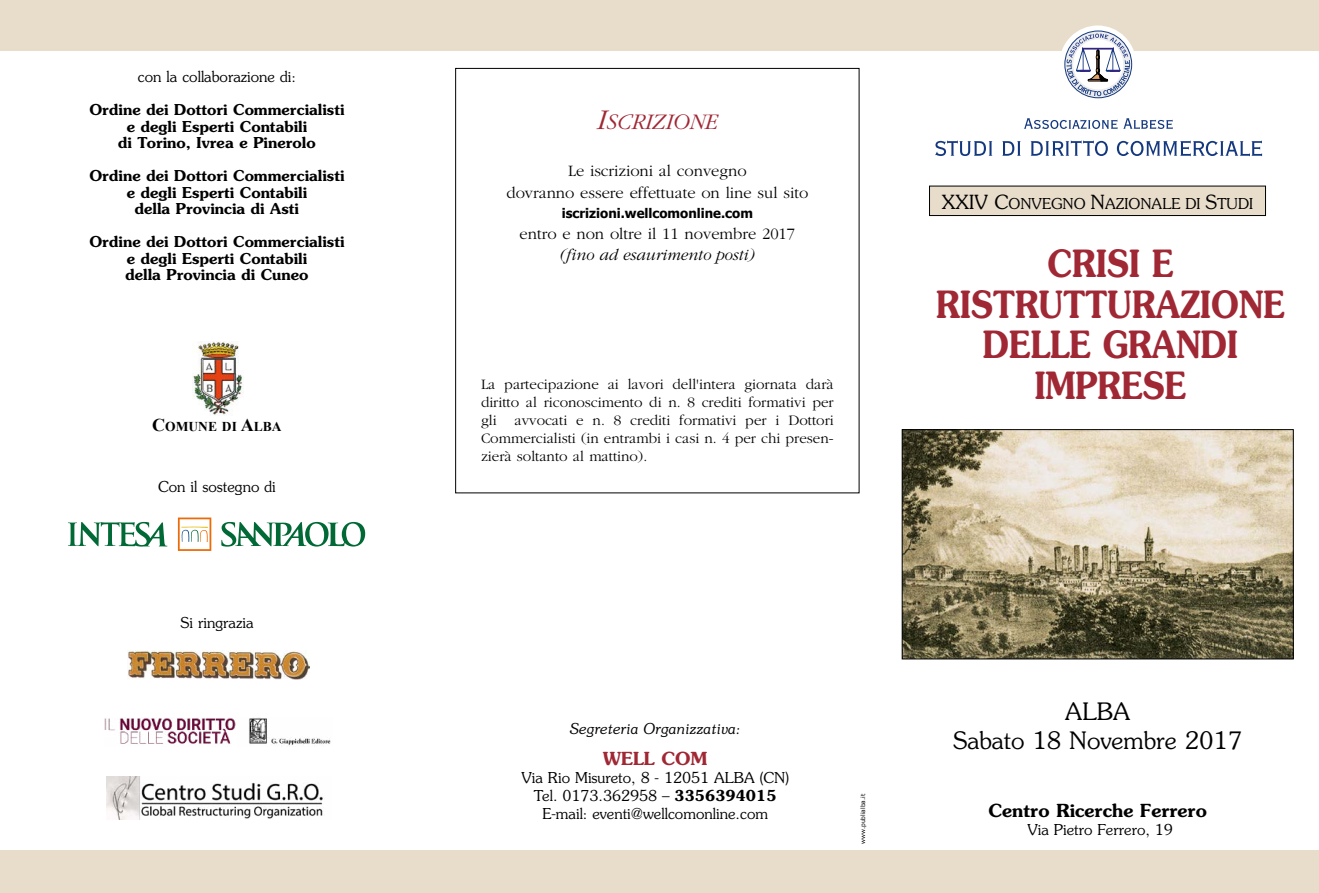
<style>
.page{position:relative;width:1319px;height:893px;background:#fff}
.page>*{position:absolute;margin:0;border:0;box-sizing:border-box;transform-origin:0 0}
.t1{font:600 37.5px/40.5px "Souvenir";color:#a02734;text-align:center;scale:.86 1}
.t2{font:300 24px/28.8px "Souvenir";color:#000;text-align:center}
.t3{font:italic 300 23.1px "Garamond";color:#a02734}
.t4{font:600 18px "Souvenir";color:#000}
.t5{font:600 18px "Souvenir";color:#a02734}
.t6{font:300 16.5px/21.5px "Garamond";color:#000;text-align:center}
.t7{font:italic 300 16.5px "Garamond";color:#000}
.t8{font:600 15px/16.5px "Souvenir";color:#000;text-align:center}
.t9{font:300 15px/18px "Garamond";color:#000;text-align:justify}
.t10{font:300 15px/18px "Souvenir";color:#000;text-align:center}
.t11{font:italic 300 15px "Souvenir";color:#000}
.t12{font:700 13.5px "Times New Roman";color:#000}
.t13{font:700 13.2px "Tahoma";color:#000}
.t14{font:6px "Verdana";color:#000}
.s1{font-size:18px}
.s2{font-size:29.7px}
.s3{font-size:19.5px}
.s4{font-weight:600}
</style>
<div class="page">
<svg style="left:221px;top:522px;width:144px;height:25px"></svg>
<svg style="left:68px;top:522px;width:99px;height:25px"></svg>
<svg style="left:178px;top:517px;width:33px;height:34px"></svg>
<img style="left:192px;top:341px;width:51px;height:74px">
<div style="left:0;top:850px;width:1318px;height:43px;background:#e8ddcb"></div>
<svg style="left:935px;top:140px;width:57px;height:16px"></svg>
<svg style="left:1002px;top:141px;width:18px;height:15px"></svg>
<svg style="left:1030px;top:140px;width:77px;height:16px"></svg>
<svg style="left:1116px;top:141px;width:145px;height:15px"></svg>
<div style="left:1064px;top:31px;width:67px;height:67px;border:1px solid #14387f;border-radius:50%"></div>
<svg style="left:1066px;top:51px;width:63px;height:45px"></svg>
<svg style="left:1024px;top:118px;width:93px;height:11px"></svg>
<svg style="left:1123px;top:118px;width:49px;height:11px"></svg>
<div style="left:0;top:0;width:1318px;height:51px;background:#e8ddcb"></div>
<img style="left:903px;top:431px;width:388px;height:226px">
<div style="left:901px;top:429px;width:392px;height:230px;border:1px solid #000"></div>
<div style="left:929px;top:186px;width:336px;height:30px;background:#e8ddcb"></div>
<div style="left:929px;top:186px;width:336px;height:30px;border:1px solid #000"></div>
<img style="left:128px;top:650px;width:182px;height:29px">
<img style="left:106px;top:776px;width:217px;height:44px">
<img style="left:105px;top:717px;width:226px;height:28px">
<p class="t10" style="left:138px;top:68px;width:159px">con la collaborazione di:</p>
<p class="t8" style="left:89px;top:102px;width:257px">Ordine dei Dottori Commercialisti e degli Esperti Contabili<br>di Torino, Ivrea e Pinerolo</p>
<p class="t8" style="left:89px;top:168px;width:257px">Ordine dei Dottori Commercialisti e degli Esperti Contabili<br>della Provincia di Asti</p>
<p class="t8" style="left:89px;top:234px;width:257px">Ordine dei Dottori Commercialisti e degli Esperti Contabili<br>della Provincia di Cuneo</p>
<p class="t12" style="left:152px;top:417px;width:131px"><span class="s1">C</span>OMUNE DI <span class="s1">A</span>LBA</p>
<p class="t10" style="left:158px;top:477px;width:119px">Con il sostegno di</p>
<p class="t10" style="left:180px;top:613px;width:75px">Si ringrazia</p>
<h3 class="t3" style="left:597px;top:110px;width:122px"><span class="s2">I</span>SCRIZIONE</h3>
<p class="t6" style="left:506px;top:161px;width:303px">Le iscrizioni al convegno<br>dovranno essere effettuate on line sul sito</p>
<p class="t13" style="left:561px;top:203px;width:193px">iscrizioni.wellcomonline.com</p>
<p class="t6" style="left:519px;top:223px;width:277px">entro e non oltre il 11 novembre 2017</p>
<p class="t7" style="left:560px;top:247px;width:196px">(fino ad esaurimento posti)</p>
<p class="t9" style="left:481px;top:376px;width:354px">La partecipazione ai lavori dell'intera giornata darà diritto al riconoscimento di n. 8 crediti formativi per gli avvocati e n. 8 crediti formativi per i Dottori Commercialisti (in entrambi i casi n. 4 per chi presen&shy;zierà soltanto al mattino).</p>
<p class="t10" style="left:941px;top:194px;width:312px"><span class="s3">XXIV C</span>ONVEGNO <span class="s3">N</span>AZIONALE DI <span class="s3">S</span>TUDI</p>
<h1 class="t1" style="left:935px;top:244px;width:407px">CRISI E<br>RISTRUTTURAZIONE<br>DELLE GRANDI<br>IMPRESE</h1>
<p class="t11" style="left:570px;top:720px;width:172px">Segreteria Organizzativa:</p>
<p class="t5" style="left:603px;top:747px;width:105px">WELL COM</p>
<p class="t10" style="left:521px;top:768px;width:269px">Via Rio Misureto, 8 - 12051 ALBA (CN)<br>Tel. 0173.362958 – <span class="s4">3356394015<br></span>E-mail: eventi@wellcomonline.com</p>
<p class="t14" style="left:858px;top:844px;width:52px;rotate:-90deg">www.publialba.it</p>
<h2 class="t2" style="left:952px;top:697px;width:291px">ALBA<br>Sabato 18 Novembre 2017</h2>
<p class="t4" style="left:988px;top:799px;width:220px">Centro Ricerche Ferrero</p>
<p class="t10" style="left:1027px;top:820px;width:147px">Via Pietro Ferrero, 19</p>
</div>
